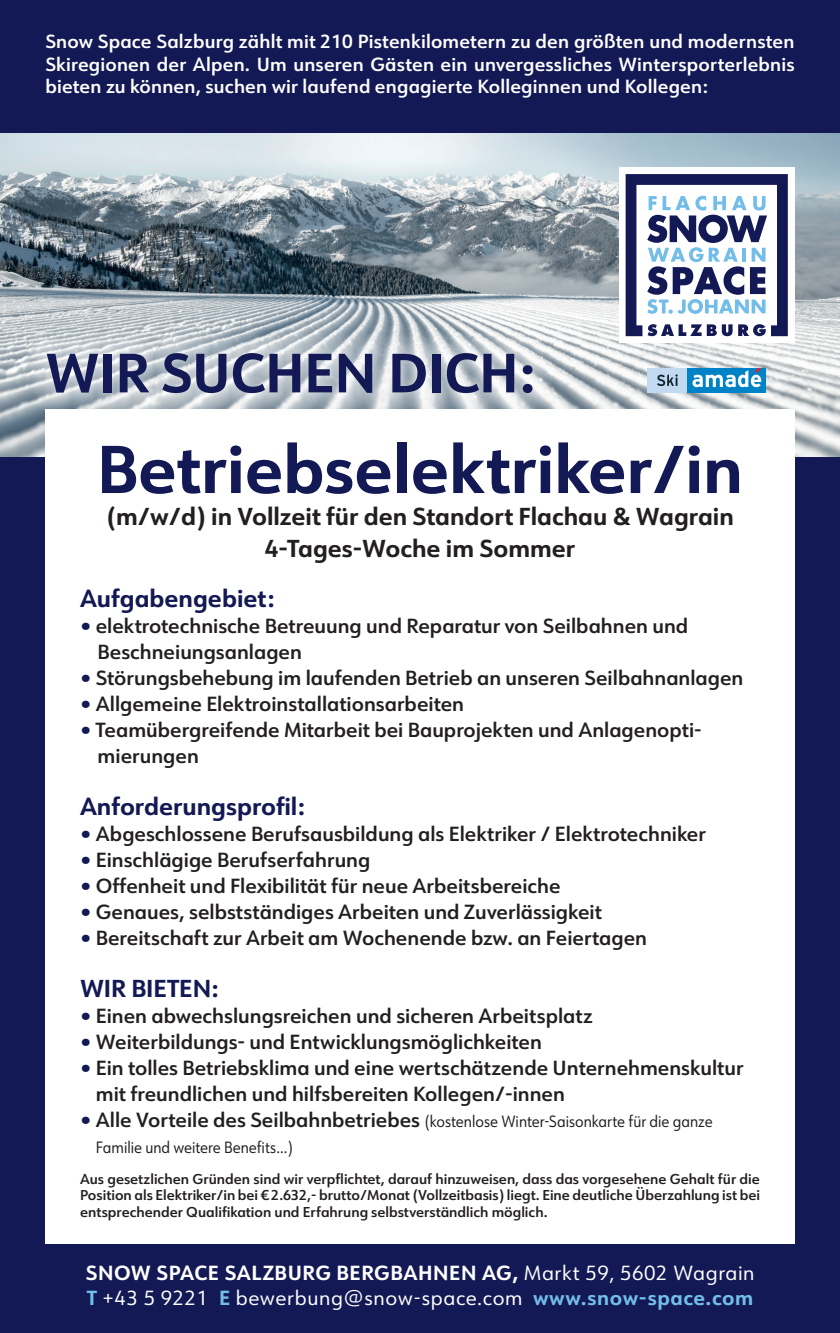
<style>
.page{position:relative;width:840px;height:1333px;background:#fff}
.page>*{position:absolute;margin:0;border:0;box-sizing:border-box;transform-origin:0 0}
.Einf__Abs{font:700 66px "URW Form";color:#131954}
.Einf__Abs-2{font:700 54px "URW Form";color:#131954}
.t1{font:700 24px/32px "URW Form";color:#231f20;text-align:center}
.t2{font:700 24px "URW Form";color:#131954}
.t3{font:600 20px/26px "URW Form";color:#231f20}
.t4{font:20px "URW Form";letter-spacing:.03em;color:#fff}
.t5{font:700 20px "URW Form";letter-spacing:.03em;color:#fff}
.t6{font:600 18.6px/22.4px "URW Form";letter-spacing:.01em;color:#fff;text-align:justify}
.t7{font:16px/26px "URW Form";color:#231f20;scale:.9 1}
.t8{font:600 14px/16.8px "URW Form";color:#231f20;text-align:justify}
.s1{color:#131954}
.s2{font-weight:600;font-size:20px;color:#131954}
.s3{font-weight:600;font-size:20px}
.s4{font-weight:400}
.s5{font-weight:700;color:#73bde9}
</style>
<div class="page">
<div style="left:0;top:0;width:839px;height:1332px;background:#131954"></div>
<img style="left:0;top:133px;width:839px;height:323px">
<div style="left:618px;top:167px;width:176px;height:176px;background:#fff"></div>
<svg style="left:625px;top:174px;width:162px;height:162px"></svg>
<div style="left:45px;top:409px;width:749px;height:834px;background:#fff"></div>
<div style="left:647px;top:368px;width:43px;height:24px;background:#c1daf1"></div>
<div style="left:687px;top:368px;width:78px;height:24px;background:#0083c6"></div>
<svg style="left:692px;top:368px;width:68px;height:19px"></svg>
<svg style="left:657px;top:374px;width:20px;height:12px"></svg>
<svg style="left:25px;top:331px;width:530px;height:85px"></svg>
<p class="t6" style="left:45px;top:31px;width:750px">Snow Space Salzburg zählt mit 210 Pistenkilometern zu den größten und modernsten Skiregionen der Alpen. Um unseren Gästen ein unvergessliches Wintersporterlebnis bieten zu können, suchen wir laufend engagierte Kolleginnen und Kollegen:</p>
<p class="Einf__Abs-2" style="left:45px;top:335px;width:490px">WIR SUCHEN DICH:</p>
<p class="Einf__Abs" style="left:97px;top:423px;width:647px">Betriebselektriker/in</p>
<p class="t1" style="left:106px;top:499px;width:629px">(m/w/d) in Vollzeit für den Standort Flachau &amp; Wagrain<br>4-Tages-Woche im Sommer</p>
<p class="t2" style="left:80px;top:581px;width:195px">Aufgabengebiet:</p>
<p class="t3" style="left:98px;top:613px;width:591px;text-indent:-18px"><span class="s1">•</span> elektrotechnische Betreuung und Reparatur von Seilbahnen und<br>Beschneiungsanlagen</p>
<p class="t3" style="left:80px;top:665px;width:664px"><span class="s1">•</span> Störungsbehebung im laufenden Betrieb an unseren Seilbahnanlagen</p>
<p class="t3" style="left:80px;top:691px;width:385px"><span class="s1">•</span> Allgemeine Elektroinstallationsarbeiten</p>
<p class="t3" style="left:98px;top:717px;width:605px;text-indent:-18px"><span class="s1">•</span> Teamübergreifende Mitarbeit bei Bauprojekten und Anlagenopti&shy;mierungen</p>
<p class="t2" style="left:80px;top:789px;width:226px">Anforderungsprofil:</p>
<p class="t3" style="left:80px;top:821px;width:627px"><span class="s1">•</span> Abgeschlossene Berufsausbildung als Elektriker / Elektrotechniker</p>
<p class="t3" style="left:80px;top:847px;width:292px"><span class="s1">•</span> Einschlägige Berufserfahrung</p>
<p class="t3" style="left:80px;top:873px;width:482px"><span class="s1">•</span> Offenheit und Flexibilität für neue Arbeitsbereiche</p>
<p class="t3" style="left:80px;top:899px;width:523px"><span class="s1">•</span> Genaues, selbstständiges Arbeiten und Zuverlässigkeit</p>
<p class="t3" style="left:80px;top:925px;width:568px"><span class="s1">•</span> Bereitschaft zur Arbeit am Wochenende bzw. an Feiertagen</p>
<p class="t2" style="left:80px;top:971px;width:140px">WIR BIETEN:</p>
<p class="t3" style="left:80px;top:1003px;width:514px"><span class="s1">•</span> Einen abwechslungsreichen und sicheren Arbeitsplatz</p>
<p class="t3" style="left:80px;top:1029px;width:463px"><span class="s1">•</span> Weiterbildungs- und Entwicklungsmöglichkeiten</p>
<p class="t3" style="left:80px;top:1055px;width:664px"><span class="s1">•</span> Ein tolles Betriebsklima und eine wertschätzende Unternehmenskultur</p>
<p class="t3" style="left:96px;top:1081px;width:470px">mit freundlichen und hilfsbereiten Kollegen/-innen</p>
<p class="t7" style="left:96px;top:1107px;width:686px;text-indent:-16px"><span class="s2">•</span> <span class="s3">Alle Vorteile des Seilbahnbetriebes</span> (kostenlose Winter-Saisonkarte für die ganze<br>Familie und weitere Benefits...)</p>
<p class="t8" style="left:80px;top:1170px;width:681px">Aus gesetzlichen Gründen sind wir verpflichtet, darauf hinzuweisen, dass das vorgesehene Gehalt für die Position als Elektriker/in bei € 2.632,- brutto/Monat (Vollzeitbasis) liegt. Eine deutliche Überzahlung ist bei entsprechender Qualifikation und Erfahrung selbstverständlich möglich.</p>
<p class="t5" style="left:86px;top:1258px;width:670px">SNOW SPACE SALZBURG BERGBAHNEN AG, <span class="s4">Markt 59, 5602 Wagrain</span></p>
<p class="t4" style="left:87px;top:1284px;width:667px"><span class="s5">T</span> +43 5 9221 <span class="s5">E</span> bewerbung@snow-space.com <span class="s5">www.snow-space.com</span></p>
</div>
